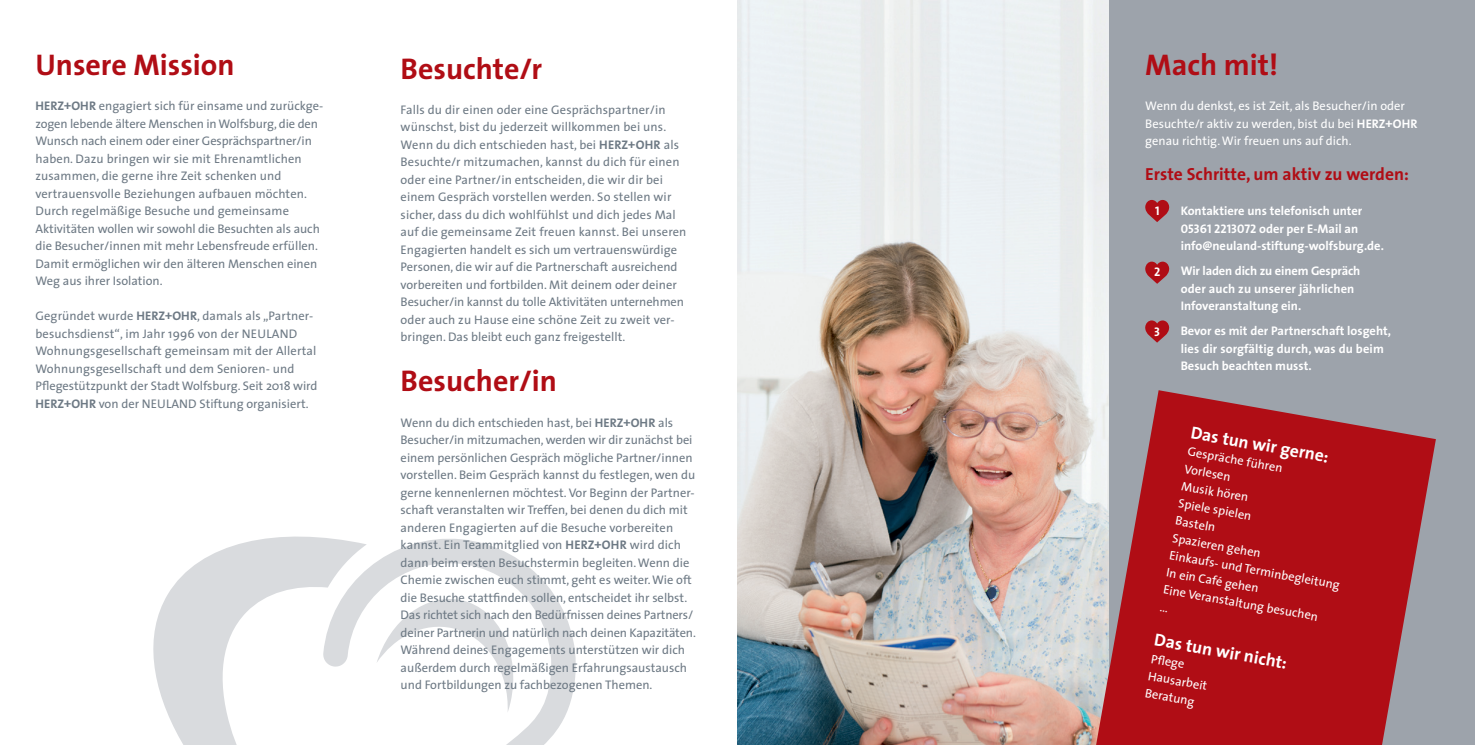
<style>
.page{position:relative;width:1475px;height:745px;background:#fff}
.page>*{position:absolute;margin:0;border:0;box-sizing:border-box;transform-origin:0 0}
.t1{font:700 30px "The Sans";color:#b00d15}
.t2{font:700 17.5px "The Sans";color:#b00d15}
.t3{font:700 17.5px "The Sans";color:#fff}
.t4{font:12.5px/17.5px "The Sans";color:#6d7984}
.t5{font:12.5px/17.5px "The Sans";color:#fff}
.t6{font:700 12.5px/17.5px "The Sans";color:#fff}
.t7{font:12.5px "The Sans Bold Caps";color:#fff}
.s1{font-weight:700}
.s2{font-family:"The Sans Bold Caps";font-weight:400}
</style>
<div class="page">
<img style="left:737px;top:0;width:372px;height:744px">
<div style="left:1109px;top:0;width:365px;height:744px;background:#9da3ab"></div>
<svg style="left:1095px;top:390px;width:340px;height:354px;fill:#b00d15"></svg>
<svg style="left:1145px;top:200px;width:24px;height:22px"></svg>
<svg style="left:1145px;top:261px;width:24px;height:22px"></svg>
<svg style="left:1145px;top:320px;width:23px;height:22px"></svg>
<svg style="left:153px;top:536px;width:169px;height:208px"></svg>
<svg style="left:322px;top:537px;width:254px;height:207px"></svg>
<svg style="left:376px;top:592px;width:145px;height:120px"></svg>
<h1 class="t1" style="left:35px;top:40px;width:201px">Unsere Mission</h1>
<p class="t4" style="left:35px;top:97px;width:289px"><span class="s1">HERZ+OHR</span> engagiert sich für einsame und zurückge&shy;zogen lebende ältere Menschen in Wolfsburg, die den Wunsch nach einem oder einer Gesprächspartner/in haben. Dazu bringen wir sie mit Ehrenamtlichen zusammen, die gerne ihre Zeit schenken und vertrauensvolle Beziehungen aufbauen möchten.<br>Durch regelmäßige Besuche und gemeinsame Aktivitäten wollen wir sowohl die Besuchten als auch die Besucher/innen mit mehr Lebensfreude erfüllen.<br>Damit ermöglichen wir den älteren Menschen einen Weg aus ihrer Isolation.</p>
<p class="t4" style="left:35px;top:307px;width:283px">Gegründet wurde <span class="s1">HERZ+OHR</span>, damals als „Partner&shy;besuchsdienst“, im Jahr 1996 von der NEULAND Wohnungsgesellschaft gemeinsam mit der Allertal Wohnungsgesellschaft und dem Senioren- und Pflegestützpunkt der Stadt Wolfsburg. Seit 2018 wird <span class="s1">HERZ+OHR</span> von der NEULAND Stiftung organisiert.</p>
<h1 class="t1" style="left:400px;top:43px;width:143px">Besuchte/r</h1>
<p class="t4" style="left:400px;top:100px;width:287px">Falls du dir einen oder eine Gesprächspartner/in wünschst, bist du jederzeit willkommen bei uns.<br>Wenn du dich entschieden hast, bei <span class="s1">HERZ+OHR</span> als Besuchte/r mitzumachen, kannst du dich für einen oder eine Partner/in entscheiden, die wir dir bei einem Gespräch vorstellen werden. So stellen wir sicher, dass du dich wohlfühlst und dich jedes Mal auf die gemeinsame Zeit freuen kannst. Bei unseren Engagierten handelt es sich um vertrauenswürdige Personen, die wir auf die Partnerschaft ausreichend vorbereiten und fortbilden. Mit deinem oder deiner Besucher/in kannst du tolle Aktivitäten unternehmen oder auch zu Hause eine schöne Zeit zu zweit ver&shy;bringen. Das bleibt euch ganz freigestellt.</p>
<h1 class="t1" style="left:400px;top:356px;width:158px">Besucher/in</h1>
<p class="t4" style="left:400px;top:413px;width:297px">Wenn du dich entschieden hast, bei <span class="s1">HERZ+OHR</span> als Besucher/in mitzumachen, werden wir dir zunächst bei einem persönlichen Gespräch mögliche Partner/innen vorstellen. Beim Gespräch kannst du festlegen, wen du gerne kennenlernen möchtest. Vor Beginn der Partner&shy;schaft veranstalten wir Treffen, bei denen du dich mit anderen Engagierten auf die Besuche vorbereiten kannst. Ein Teammitglied von <span class="s1">HERZ+OHR</span> wird dich dann beim ersten Besuchstermin begleiten. Wenn die Chemie zwischen euch stimmt, geht es weiter. Wie oft die Besuche stattfinden sollen, entscheidet ihr selbst.<br>Das richtet sich nach den Bedürfnissen deines Partners/ deiner Partnerin und natürlich nach deinen Kapazitäten.<br>Während deines Engagements unterstützen wir dich außerdem durch regelmäßigen Erfahrungsaustausch und Fortbildungen zu fachbezogenen Themen.</p>
<h1 class="t1" style="left:1144px;top:40px;width:134px">Mach mit!</h1>
<p class="t5" style="left:1144px;top:97px;width:274px">Wenn du denkst, es ist Zeit, als Besucher/in oder<br>Besuchte/r aktiv zu werden, bist du bei <span class="s1">HERZ+OHR </span>genau richtig. Wir freuen uns auf dich.</p>
<h2 class="t2" style="left:1144px;top:159px;width:265px">Erste Schritte, um aktiv zu werden:</h2>
<p class="t6" style="left:1180px;top:202px;width:205px">Kontaktiere uns telefonisch unter<br><span class="s2">05361 2213072</span> oder per E-Mail an info@neuland-stiftung-wolfsburg.de.</p>
<p class="t6" style="left:1180px;top:262px;width:181px">Wir laden dich zu einem Gespräch oder auch zu unserer jährlichen<br>Infoveranstaltung ein.</p>
<p class="t6" style="left:1180px;top:322px;width:212px">Bevor es mit der Partnerschaft losgeht, lies dir sorgfältig durch, was du beim<br>Besuch beachten musst.</p>
<p class="t7" style="left:1154px;top:200px;width:6px">1</p>
<p class="t7" style="left:1153px;top:261px;width:8px">2</p>
<p class="t7" style="left:1153px;top:320px;width:7px">3</p>
<h2 class="t3" style="left:1193px;top:417px;width:141px;rotate:10deg">Das tun wir gerne:</h2>
<p class="t5" style="left:1189px;top:442px;width:174px;rotate:10deg">Gespräche führen<br>Vorlesen<br>Musik hören<br>Spiele spielen<br>Basteln<br>Spazieren gehen<br>Einkaufs- und Terminbegleitung<br>In ein Café gehen<br>Eine Veranstaltung besuchen<br>…</p>
<h2 class="t3" style="left:1156px;top:624px;width:136px;rotate:10deg">Das tun wir nicht:</h2>
<p class="t5" style="left:1152px;top:649px;width:61px;rotate:10deg">Pfl ege<br>Hausarbeit<br>Beratung</p>
</div>
